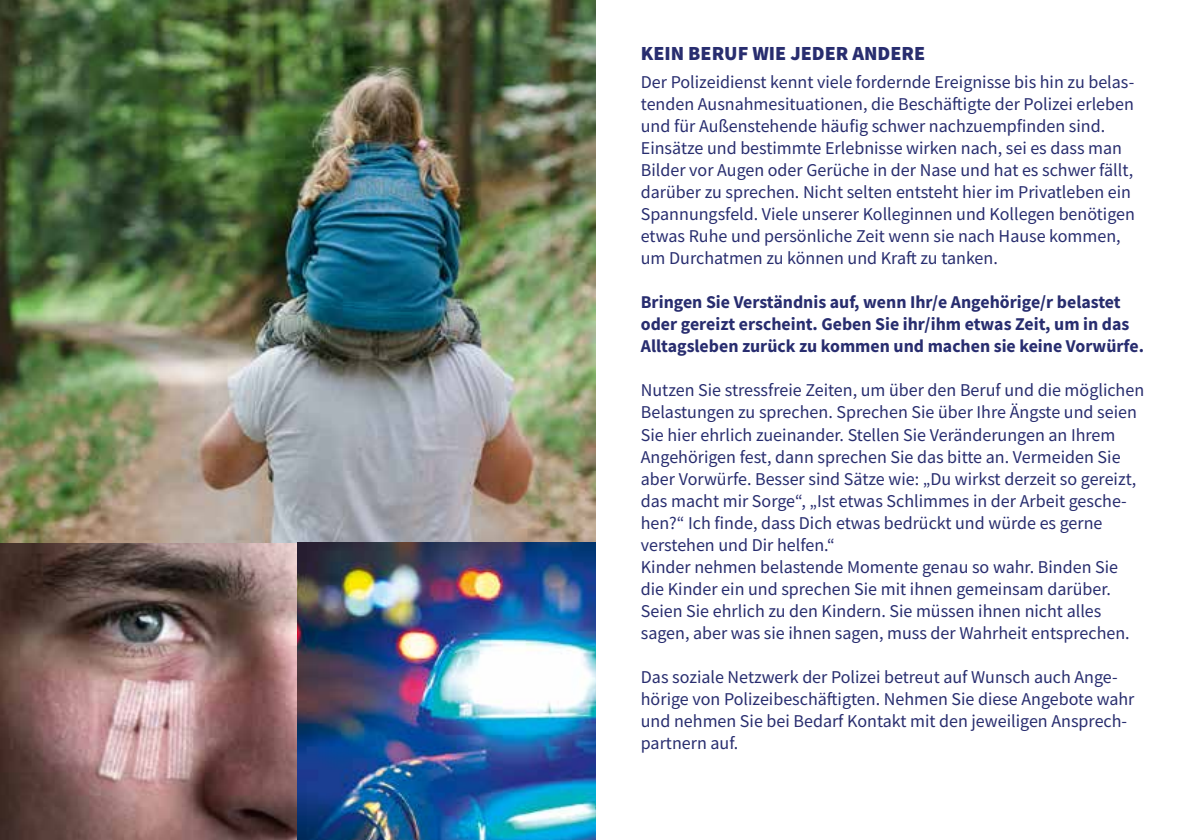
<style>
.page{position:relative;width:1191px;height:840px;background:#fff}
.page>*{position:absolute;margin:0;border:0;box-sizing:border-box;transform-origin:0 0}
.t1{font:900 20px "Source Sans Pro";color:#282d6f}
.t2{font:18px/22px "Source Sans Pro";color:#282d6f}
.t3{font:700 18px/22px "Source Sans Pro";color:#282d6f}
</style>
<div class="page">
<img style="left:0;top:541px;width:298px;height:298px">
<img style="left:0;top:0;width:595px;height:541px">
<img style="left:298px;top:541px;width:297px;height:298px">
<p class="t1" style="left:641px;top:40px;width:286px">KEIN BERUF WIE JEDER ANDERE</p>
<p class="t2" style="left:641px;top:71px;width:495px">Der Polizeidienst kennt viele fordernde Ereignisse bis hin zu belas&shy;tenden Ausnahmesituationen, die Beschäftigte der Polizei erleben und für Außenstehende häufig schwer nachzuempfinden sind.<br>Einsätze und bestimmte Erlebnisse wirken nach, sei es dass man Bilder vor Augen oder Gerüche in der Nase und hat es schwer fällt, darüber zu sprechen. Nicht selten entsteht hier im Privatleben ein Spannungsfeld. Viele unserer Kolleginnen und Kollegen benötigen etwas Ruhe und persönliche Zeit wenn sie nach Hause kommen, um Durchatmen zu können und Kraft zu tanken.</p>
<p class="t3" style="left:641px;top:291px;width:505px">Bringen Sie Verständnis auf, wenn Ihr/e Angehörige/r belastet oder gereizt erscheint. Geben Sie ihr/ihm etwas Zeit, um in das<br>Alltagsleben zurück zu kommen und machen sie keine Vorwürfe.</p>
<p class="t2" style="left:641px;top:379px;width:505px">Nutzen Sie stressfreie Zeiten, um über den Beruf und die möglichen Belastungen zu sprechen. Sprechen Sie über Ihre Ängste und seien Sie hier ehrlich zueinander. Stellen Sie Veränderungen an Ihrem Angehörigen fest, dann sprechen Sie das bitte an. Vermeiden Sie aber Vorwürfe. Besser sind Sätze wie: „Du wirkst derzeit so gereizt, das macht mir Sorge“, „Ist etwas Schlimmes in der Arbeit gesche&shy;hen?“ Ich finde, dass Dich etwas bedrückt und würde es gerne verstehen und Dir helfen.“<br>Kinder nehmen belastende Momente genau so wahr. Binden Sie die Kinder ein und sprechen Sie mit ihnen gemeinsam darüber.<br>Seien Sie ehrlich zu den Kindern. Sie müssen ihnen nicht alles sagen, aber was sie ihnen sagen, muss der Wahrheit entsprechen.</p>
<p class="t2" style="left:641px;top:665px;width:495px">Das soziale Netzwerk der Polizei betreut auf Wunsch auch Ange&shy;hörige von Polizeibeschäftigten. Nehmen Sie diese Angebote wahr und nehmen Sie bei Bedarf Kontakt mit den jeweiligen Ansprech&shy;partnern auf.</p>
</div>
